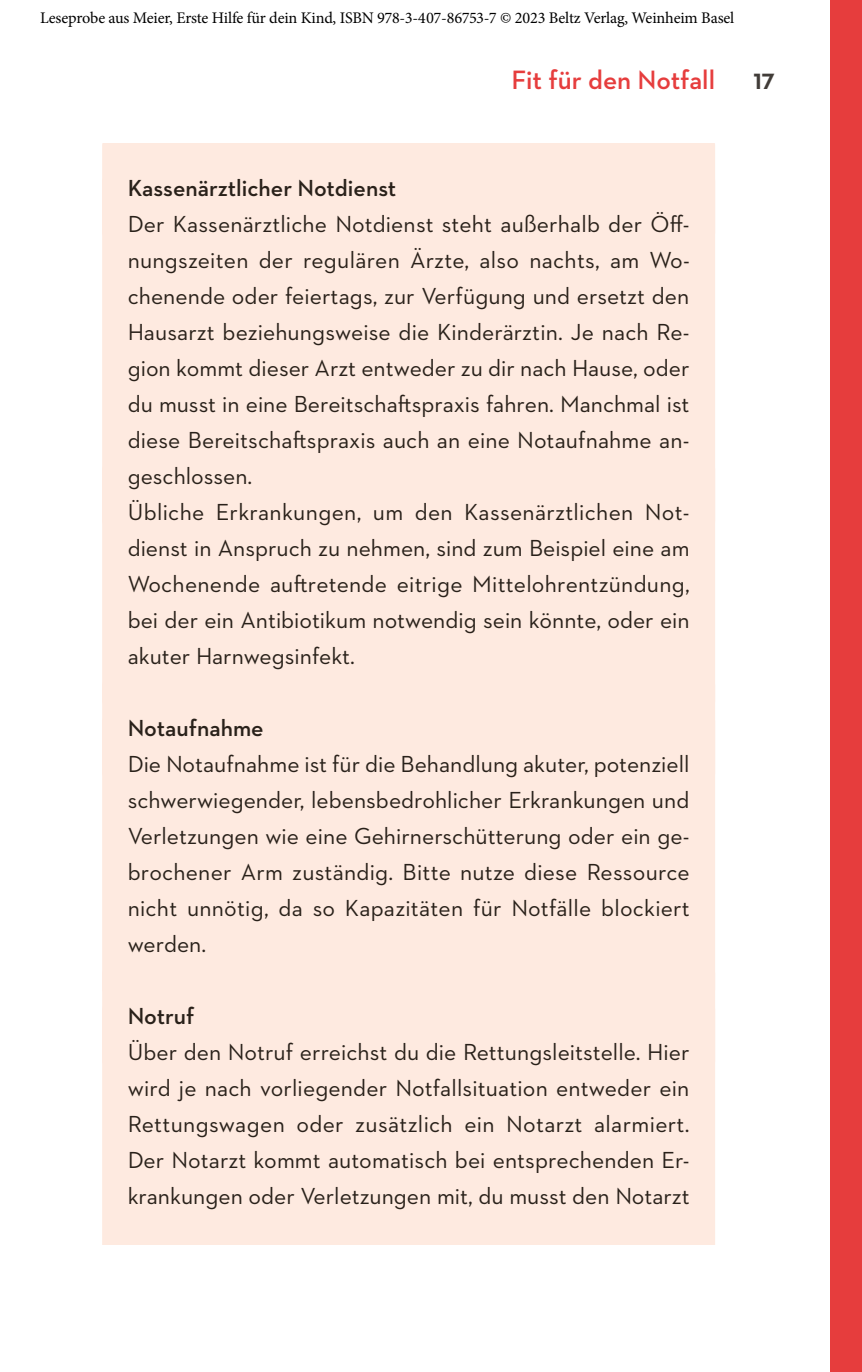
<style>
.page{position:relative;width:862px;height:1372px;background:#fff}
.page>*{position:absolute;margin:0;border:0;box-sizing:border-box;transform-origin:0 0}
.t1{font:600 27px "Neutraface 2 Text";color:#e63d3d}
.t2{font:23.62px/36px "Neutraface 2 Text";color:#29211a}
.t3{font:700 22.5px "Neutraface 2 Text";color:#413c38}
.t4{font:16.2px "Minion Pro";letter-spacing:-.01em;color:#000}
.s1{font-weight:600}
</style>
<div class="page">
<div style="left:829px;top:0;width:32px;height:1371px;background:#e63d3d"></div>
<div style="left:102px;top:143px;width:612px;height:36px;background:#feeae0"></div>
<div style="left:102px;top:175px;width:612px;height:352px;background:#feeae0;border-radius:6px"></div>
<div style="left:102px;top:463px;width:612px;height:244px;background:#feeae0;border-radius:6px"></div>
<div style="left:102px;top:679px;width:612px;height:100px;background:#feeae0;border-radius:6px"></div>
<div style="left:102px;top:715px;width:612px;height:280px;background:#feeae0;border-radius:6px"></div>
<div style="left:102px;top:967px;width:612px;height:100px;background:#feeae0;border-radius:6px"></div>
<div style="left:102px;top:1063px;width:612px;height:181px;background:#feeae0"></div>
<p class="t4" style="left:40px;top:7px;width:695px">Leseprobe aus Meier, Erste Hilfe für dein Kind, ISBN 978-3-407-86753-7 © 2023 Beltz Verlag, Weinheim Basel</p>
<p class="t1" style="left:511px;top:63px;width:205px">Fit für den Notfall</p>
<p class="t3" style="left:753px;top:67px;width:23px">17</p>
<p class="t2" style="left:128px;top:169px;width:563px"><span class="s1">Kassenärztlicher Notdienst<br></span>Der Kassenärztliche Notdienst steht außerhalb der Öff&shy;nungszeiten der regulären Ärzte, also nachts, am Wo&shy;chenende oder feiertags, zur Verfügung und ersetzt den Hausarzt beziehungsweise die Kinderärztin. Je nach Re&shy;gion kommt dieser Arzt entweder zu dir nach Hause, oder du musst in eine Bereitschaftspraxis fahren. Manchmal ist diese Bereitschaftspraxis auch an eine Notaufnahme an&shy;geschlossen.<br>Übliche Erkrankungen, um den Kassenärztlichen Not&shy;dienst in Anspruch zu nehmen, sind zum Beispiel eine am Wochenende auftretende eitrige Mittelohrentzündung, bei der ein Antibiotikum notwendig sein könnte, oder ein akuter Harnwegsinfekt.</p>
<p class="t2" style="left:128px;top:709px;width:563px"><span class="s1">Notaufnahme<br></span>Die Notaufnahme ist für die Behandlung akuter, potenziell schwerwiegender, lebensbedrohlicher Erkrankungen und Verletzungen wie eine Gehirnerschütterung oder ein ge&shy;brochener Arm zuständig. Bitte nutze diese Ressource nicht unnötig, da so Kapazitäten für Notfälle blockiert werden.</p>
<p class="t2" style="left:128px;top:997px;width:563px"><span class="s1">Notruf<br></span>Über den Notruf erreichst du die Rettungsleitstelle. Hier wird je nach vorliegender Notfallsituation entweder ein Rettungswagen oder zusätzlich ein Notarzt alarmiert.<br>Der Notarzt kommt automatisch bei entsprechenden Er&shy;krankungen oder Verletzungen mit, du musst den Notarzt</p>
</div>
